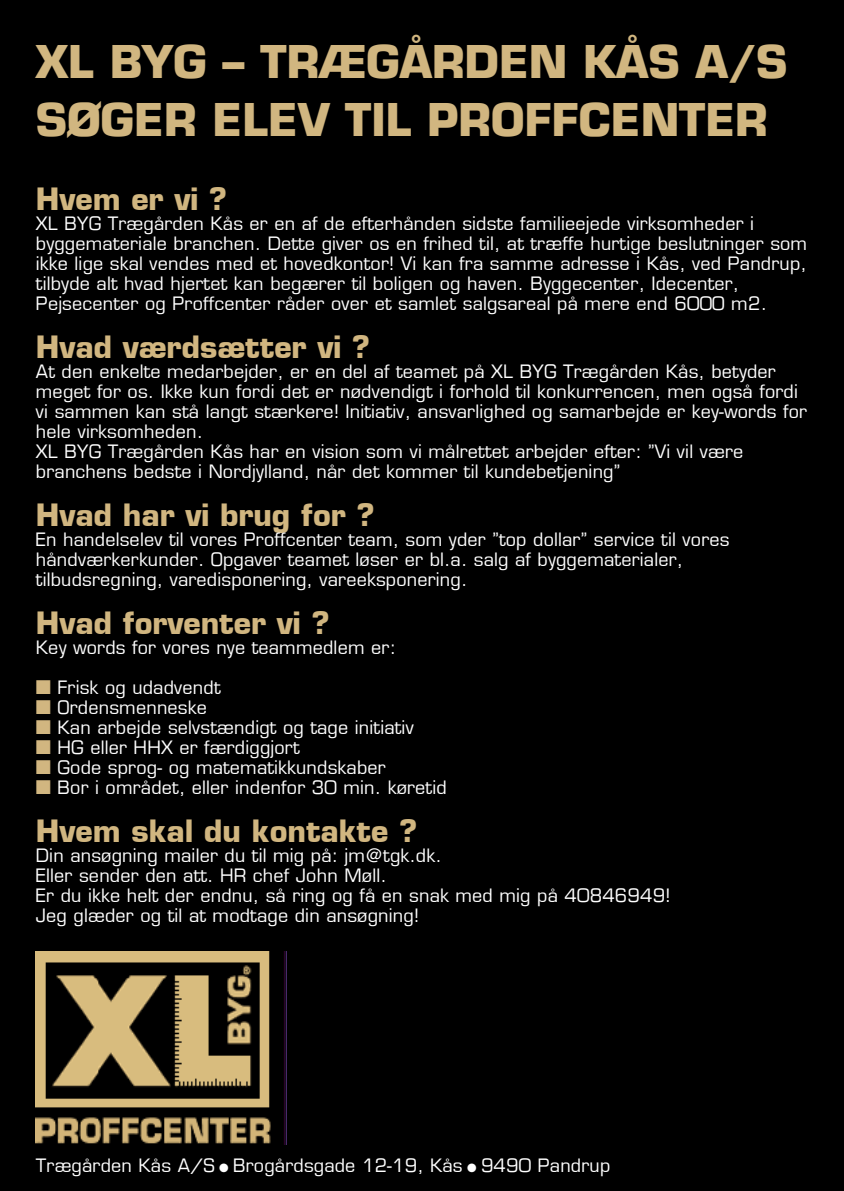
<style>
.page{position:relative;width:844px;height:1191px;background:#000}
.page>*{position:absolute;margin:0;border:0;box-sizing:border-box;transform-origin:0 0}
.t1{font:700 44px/58px "Eurostile";color:#d1b680}
.t2{font:700 30px "Eurostile";color:#d1b680}
.t3{font:18px/20px "Eurostile";letter-spacing:.01em;color:#fff}
.s1{color:#d1b680}
</style>
<div class="page">
<img style="left:36px;top:951px;width:250px;height:193px">
<p class="t1" style="left:36px;top:33px;width:753px">XL BYG – TRÆGÅRDEN KÅS A/S<br>SØGER ELEV TIL PROFFCENTER</p>
<p class="t2" style="left:36px;top:180px;width:193px">Hvem er vi ?</p>
<p class="t3" style="left:36px;top:213px;width:772px">XL BYG Trægården Kås er en af de efterhånden sidste familieejede virksomheder i byggemateriale branchen. Dette giver os en frihed til, at træffe hurtige beslutninger som ikke lige skal vendes med et hovedkontor! Vi kan fra samme adresse i Kås, ved Pandrup, tilbyde alt hvad hjertet kan begærer til boligen og haven. Byggecenter, Idecenter, Pejsecenter og Proffcenter råder over et samlet salgsareal på mere end 6000 m2.</p>
<p class="t2" style="left:36px;top:328px;width:335px">Hvad værdsætter vi ?</p>
<p class="t3" style="left:36px;top:361px;width:772px">At den enkelte medarbejder, er en del af teamet på XL BYG Trægården Kås, betyder meget for os. Ikke kun fordi det er nødvendigt i forhold til konkurrencen, men også fordi vi sammen kan stå langt stærkere! Initiativ, ansvarlighed og samarbejde er key-words for hele virksomheden.</p>
<p class="t3" style="left:36px;top:441px;width:709px">XL BYG Trægården Kås har en vision som vi målrettet arbejder efter: ”Vi vil være branchens bedste i Nordjylland, når det kommer til kundebetjening”</p>
<p class="t2" style="left:36px;top:496px;width:340px">Hvad har vi brug for ?</p>
<p class="t3" style="left:36px;top:529px;width:695px">En handelselev til vores Proffcenter team, som yder ”top dollar” service til vores håndværkerkunder. Opgaver teamet løser er bl.a. salg af byggematerialer, tilbudsregning, varedisponering, vareeksponering.</p>
<p class="t2" style="left:36px;top:604px;width:295px">Hvad forventer vi ?</p>
<p class="t3" style="left:36px;top:637px;width:361px">Key words for vores nye teammedlem er:</p>
<p class="t3" style="left:36px;top:677px;width:186px"><span class="s1">■</span> Frisk og udadvendt</p>
<p class="t3" style="left:36px;top:697px;width:172px"><span class="s1">■</span> Ordensmenneske</p>
<p class="t3" style="left:36px;top:717px;width:379px"><span class="s1">■</span> Kan arbejde selvstændigt og tage initiativ</p>
<p class="t3" style="left:36px;top:737px;width:265px"><span class="s1">■</span> HG eller HHX er færdiggjort</p>
<p class="t3" style="left:36px;top:757px;width:351px"><span class="s1">■</span> Gode sprog- og matematikkundskaber</p>
<p class="t3" style="left:36px;top:777px;width:412px"><span class="s1">■</span> Bor i området, eller indenfor 30 min. køretid</p>
<p class="t2" style="left:36px;top:812px;width:383px">Hvem skal du kontakte ?</p>
<p class="t3" style="left:36px;top:845px;width:407px">Din ansøgning mailer du til mig på: jm@tgk.dk.</p>
<p class="t3" style="left:36px;top:865px;width:352px">Eller sender den att. HR chef John Møll.</p>
<p class="t3" style="left:36px;top:885px;width:636px">Er du ikke helt der endnu, så ring og få en snak med mig på 40846949!</p>
<p class="t3" style="left:36px;top:905px;width:384px">Jeg glæder og til at modtage din ansøgning!</p>
<p class="t3" style="left:36px;top:1156px;width:576px">Trægården Kås A/S ● Brogårdsgade 12-19, Kås ● 9490 Pandrup</p>
</div>
